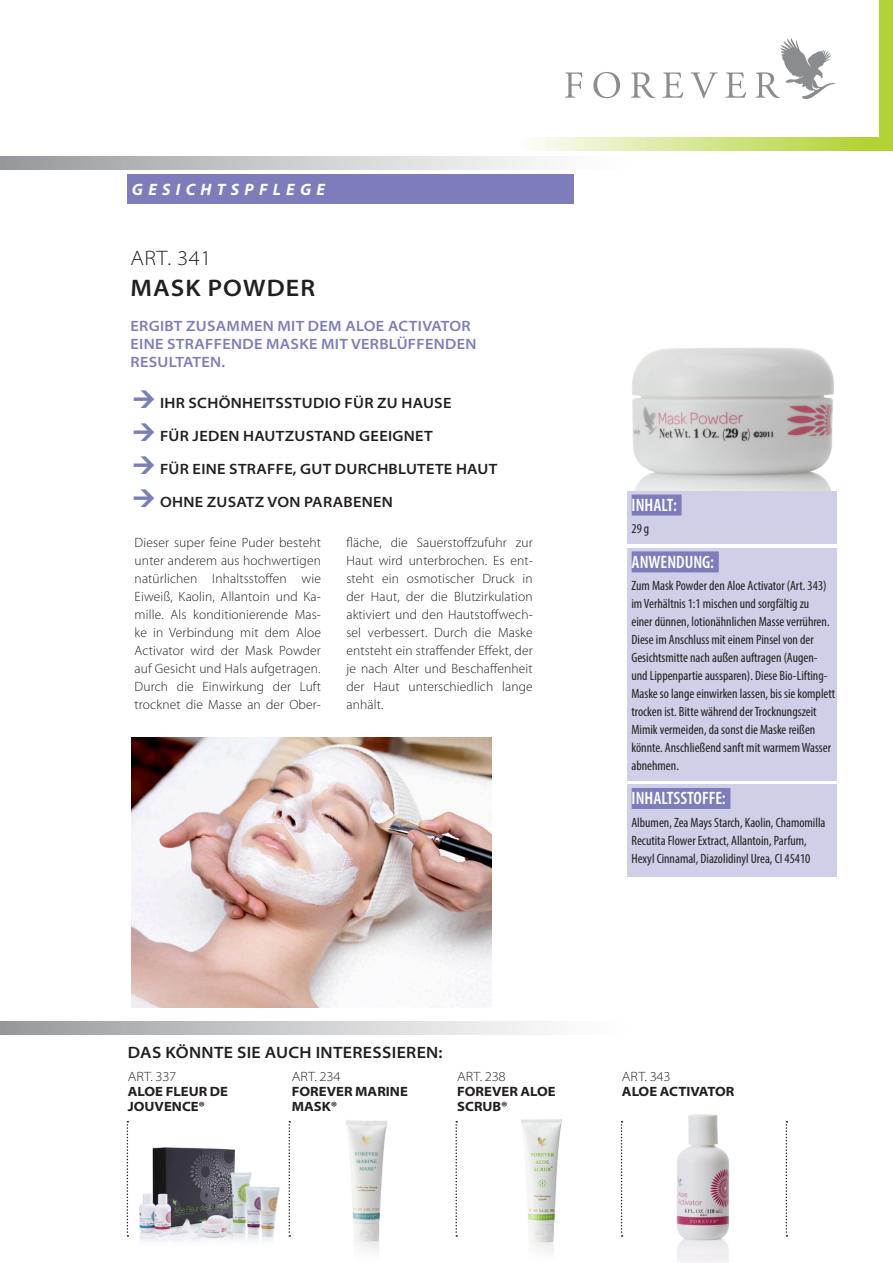
<style>
.page{position:relative;width:893px;height:1263px;background:#fff}
.page>*{position:absolute;margin:0;border:0;box-sizing:border-box;transform-origin:0 0}
.Produktbeschr__LiBü{font:600 semi-expanded 24px "Myriad Pro";letter-spacing:.045em;color:#231f20}
.Produktbeschr__LiBü-2{font:300 semi-expanded 21px "Myriad Pro";letter-spacing:.025em;color:#231f20}
.Artikel-NR____Preis{font:600 condensed 18px "Myriad Pro";color:#fff}
.Produktbeschr__LiBü-3{font:600 semi-expanded 16.5px "Myriad Pro";letter-spacing:.02em;color:#231f20}
.t1{font:italic 700 16.5px "Myriad Pro";letter-spacing:.32em;color:#fff}
.Artikel-NR____Preis-2{font:600 semi-expanded 15px "Myriad Pro";letter-spacing:.02em;color:#231f20}
.Artikel-NR____Preis-3{font:600 semi-expanded 15px/18px "Myriad Pro";letter-spacing:.02em;color:#7c7dba}
.Produktbeschr__LiBü-4{font:300 13.5px/18px "Myriad Pro";letter-spacing:.01em;color:#231f20;text-align:justify}
.Artikel-NR____Preis-4{font:condensed 13.5px/18px "Myriad Pro";color:#231f20}
.Artikel-NR____Preis-5{font:700 semi-expanded 13.5px/15px "Myriad Pro";color:#231f20}
.Artikel-NR____Preis-6{font:300 semi-expanded 13.5px "Myriad Pro";letter-spacing:-.01em;color:#231f20}
.s1{font-weight:300}
</style>
<div class="page">
<div style="left:128px;top:174px;width:446px;height:30px;background:#7c7dba"></div>
<svg style="left:0;top:156px;width:540px;height:14px;background:#c7c8ca"></svg>
<svg style="left:0;top:1021px;width:540px;height:13px;background:#c7c8ca"></svg>
<div style="left:879px;top:0;width:14px;height:140px;background:#b3d234"></div>
<svg style="left:533px;top:137px;width:360px;height:14px;background:#d3e58c"></svg>
<svg style="left:289px;top:1121px;width:1px;height:115px"></svg>
<svg style="left:455px;top:1121px;width:2px;height:115px"></svg>
<svg style="left:127px;top:1121px;width:1px;height:115px"></svg>
<div style="left:627px;top:548px;width:210px;height:232px;background:#cfcfe7"></div>
<div style="left:632px;top:551px;width:87px;height:21px;background:#7c7dba"></div>
<div style="left:627px;top:784px;width:210px;height:93px;background:#cfcfe7"></div>
<div style="left:632px;top:788px;width:98px;height:21px;background:#7c7dba"></div>
<img style="left:632px;top:348px;width:202px;height:143px">
<img style="left:132px;top:737px;width:360px;height:270px">
<img style="left:346px;top:1120px;width:42px;height:130px">
<svg style="left:621px;top:1121px;width:1px;height:115px"></svg>
<img style="left:521px;top:1119px;width:41px;height:133px">
<svg style="left:786px;top:1121px;width:1px;height:115px"></svg>
<img style="left:676px;top:1114px;width:53px;height:148px">
<img style="left:139px;top:1147px;width:141px;height:94px">
<div style="left:627px;top:491px;width:210px;height:53px;background:#cfcfe7"></div>
<div style="left:632px;top:494px;width:50px;height:21px;background:#7c7dba"></div>
<svg style="left:565px;top:72px;width:17px;height:26px"></svg>
<svg style="left:593px;top:72px;width:27px;height:26px"></svg>
<svg style="left:631px;top:72px;width:24px;height:26px"></svg>
<svg style="left:663px;top:72px;width:20px;height:26px"></svg>
<svg style="left:691px;top:72px;width:27px;height:26px"></svg>
<svg style="left:725px;top:72px;width:21px;height:26px"></svg>
<svg style="left:755px;top:38px;width:81px;height:61px"></svg>
<p class="t1" style="left:132px;top:179px;width:194px">GESICHTSPFLEGE</p>
<p class="Produktbeschr__LiBü-2" style="left:130px;top:246px;width:83px">ART. 341</p>
<p class="Produktbeschr__LiBü" style="left:131px;top:274px;width:186px">MASK POWDER</p>
<p class="Artikel-NR____Preis-3" style="left:131px;top:317px;width:348px">ERGIBT ZUSAMMEN MIT DEM ALOE ACTIVATOR<br>EINE STRAFFENDE MASKE MIT VERBLÜFFENDEN<br>RESULTATEN.</p>
<p class="Artikel-NR____Preis-2" style="left:160px;top:394px;width:293px">IHR SCHÖNHEITSSTUDIO FÜR ZU HAUSE</p>
<p class="Artikel-NR____Preis-2" style="left:160px;top:427px;width:274px">FÜR JEDEN HAUTZUSTAND GEEIGNET</p>
<p class="Artikel-NR____Preis-2" style="left:160px;top:460px;width:339px">FÜR EINE STRAFFE, GUT DURCHBLUTETE HAUT</p>
<p class="Artikel-NR____Preis-2" style="left:160px;top:493px;width:234px">OHNE ZUSATZ VON PARABENEN</p>
<p class="Produktbeschr__LiBü-4" style="left:135px;top:534px;width:188px">Dieser super feine Puder besteht unter anderem aus hochwertigen natürlichen Inhaltsstoffen wie Eiweiß, Kaolin, Allantoin und Ka&shy;mille. Als konditionierende Mas&shy;ke in Verbindung mit dem Aloe Activator wird der Mask Powder auf Gesicht und Hals aufgetragen.</p>
<p class="Produktbeschr__LiBü-4" style="left:135px;top:678px;width:188px">Durch die Einwirkung der Luft trocknet die Masse an der Ober-</p>
<p class="Produktbeschr__LiBü-4" style="left:346px;top:534px;width:188px">fläche, die Sauerstoffzufuhr zur Haut wird unterbrochen. Es ent&shy;steht ein osmotischer Druck in der Haut, der die Blutzirkulation aktiviert und den Hautstoffwech&shy;sel verbessert. Durch die Maske entsteht ein straffender Effekt, der je nach Alter und Beschaffenheit der Haut unterschiedlich lange anhält.</p>
<p class="Artikel-NR____Preis" style="left:632px;top:495px;width:47px">INHALT:</p>
<p class="Artikel-NR____Preis-4" style="left:631px;top:520px;width:19px">29 g</p>
<p class="Artikel-NR____Preis" style="left:632px;top:552px;width:84px">ANWENDUNG:</p>
<p class="Artikel-NR____Preis-4" style="left:631px;top:576px;width:205px">Zum Mask Powder den Aloe Activator (Art. 343) im Verhältnis 1:1 mischen und sorgfältig zu<br>einer dünnen, lotionähnlichen Masse verrühren.<br>Diese im Anschluss mit einem Pinsel von der Gesichtsmitte nach außen auftragen (Augen&shy;und Lippenpartie aussparen). Diese Bio-Lifting-Maske so lange einwirken lassen, bis sie komplett trocken ist. Bitte während der Trocknungszeit Mimik vermeiden, da sonst die Maske reißen könnte. Anschließend sanft mit warmem Wasser abnehmen.</p>
<p class="Artikel-NR____Preis" style="left:632px;top:789px;width:96px">INHALTSSTOFFE:</p>
<p class="Artikel-NR____Preis-4" style="left:631px;top:813px;width:196px">Albumen, Zea Mays Starch, Kaolin, Chamomilla<br>Recutita Flower Extract, Allantoin, Parfum,<br>Hexyl Cinnamal, Diazolidinyl Urea, CI 45410</p>
<p class="Produktbeschr__LiBü-3" style="left:128px;top:1043px;width:316px">DAS KÖNNTE SIE AUCH INTERESSIEREN:</p>
<p class="Artikel-NR____Preis-5" style="left:128px;top:1069px;width:102px"><span class="s1">ART. 337<br></span>ALOE FLEUR DE<br>JOUVENCE®</p>
<p class="Artikel-NR____Preis-6" style="left:292px;top:1069px;width:50px">ART. 234</p>
<p class="Artikel-NR____Preis-5" style="left:292px;top:1084px;width:118px">FOREVER MARINE<br>MASK®</p>
<p class="Artikel-NR____Preis-6" style="left:457px;top:1069px;width:50px">ART. 238</p>
<p class="Artikel-NR____Preis-5" style="left:457px;top:1084px;width:100px">FOREVER ALOE<br>SCRUB®</p>
<p class="Artikel-NR____Preis-6" style="left:622px;top:1069px;width:50px">ART. 343</p>
<p class="Artikel-NR____Preis-5" style="left:622px;top:1084px;width:114px">ALOE ACTIVATOR</p>
</div>
